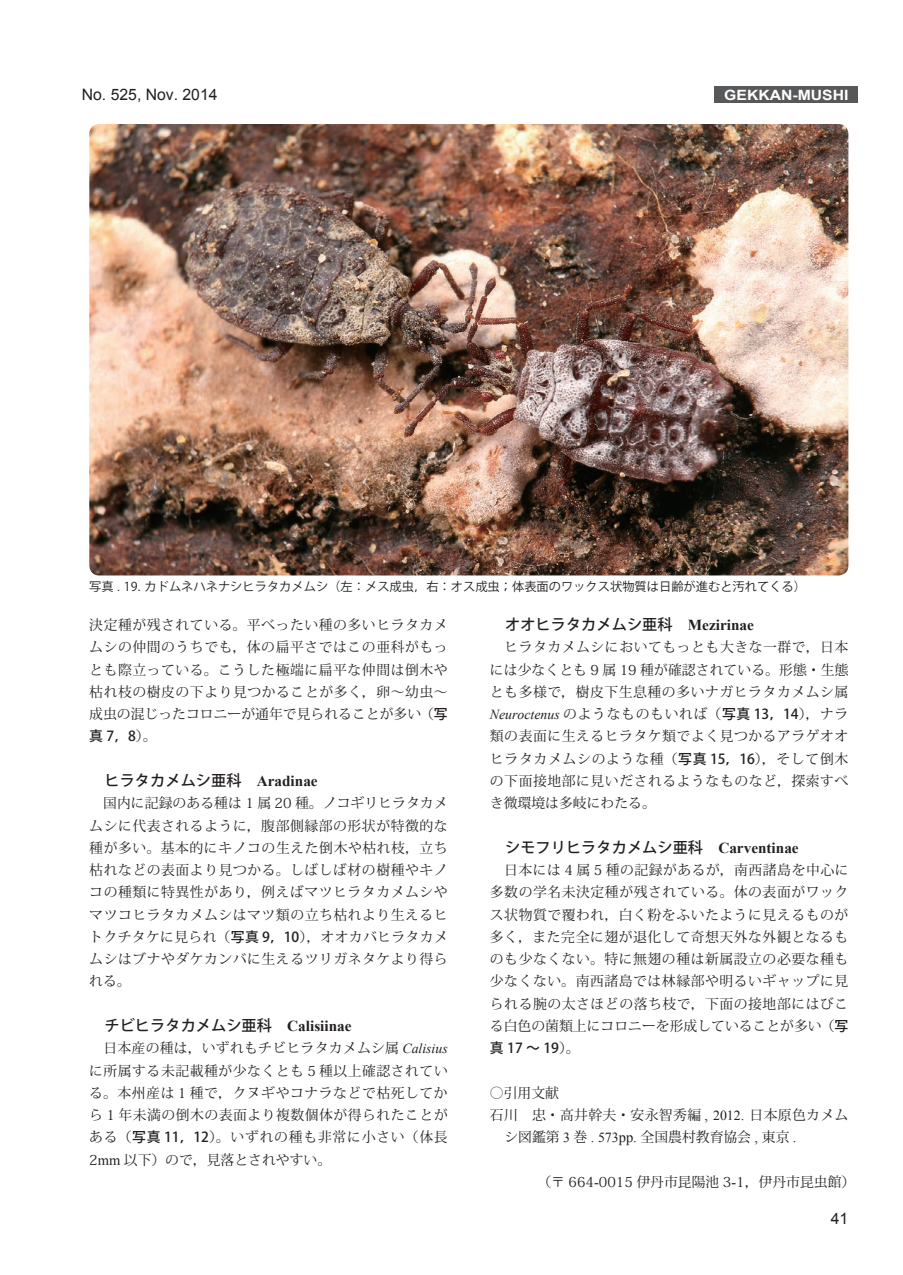
<style>
.page{position:relative;width:903px;height:1275px;background:#fff}
.page>*{position:absolute;margin:0;border:0;box-sizing:border-box;transform-origin:0 0}
.t1{font:15.75px "Arial";color:#231f20}
.t2{font:500 15.22px "Koz Go Pr 6 N";color:#231f20}
.t3{font:700 14.17px "Arial";color:#fff;scale:1.11 1}
.t4{font:13.83px/22.2px "Koz Min Pr 6 N";letter-spacing:.025em;color:#231f20;text-align:justify}
.t5{font:13.83px "Koz Min Pr 6 N";color:#231f20}
.t6{font:500 13.83px "Koz Go Pr 6 N";color:#231f20}
.t7{font:12.25px "Koz Go Pr 6 N";color:#231f20}
.s1{font-family:"Arial";font-size:12.78px}
.s2{font-family:"Koz Go Pr 6 N";font-weight:500}
.s3{font-family:"Koz Min Pr 6 N";font-weight:400}
.s4{font-family:"Times New Roman";font-weight:700}
.s5{font-family:"Times New Roman";font-style:italic}
.s6{font-family:"Times New Roman";font-size:14.53px}
.s7{font-family:"Times New Roman"}
</style>
<div class="page">
<div style="left:714px;top:86px;width:144px;height:16px;background:#57585a"></div>
<img style="left:89px;top:124px;width:759px;height:451px">
<p class="t1" style="left:82px;top:83px;width:137px">No. 525, Nov. 2014</p>
<p class="t3" style="left:724px;top:85px;width:113px">GEKKAN-MUSHI</p>
<p class="t7" style="left:89px;top:580px;width:718px">写真 <span class="s1">.</span> 19<span class="s1">.</span> カドムネハネナシヒラタカメムシ（左：メス成虫，右：オス成虫；体表面のワックス状物質は日齢が進むと汚れてくる）</p>
<p class="t4" style="left:89px;top:614px;width:360px">決定種が残されている。平べったい種の多いヒラタカメムシの仲間のうちでも，体の扁平さではこの亜科がもっとも際立っている。こうした極端に扁平な仲間は倒木や枯れ枝の樹皮の下より見つかることが多く，卵～幼虫～成虫の混じったコロニーが通年で見られることが多い（<span class="s2">写</span></p>
<p class="t6" style="left:89px;top:728px;width:69px">真 7，8<span class="s3">）。</span></p>
<p class="t2" style="left:89px;top:772px;width:230px">　ヒラタカメムシ亜科　<span class="s4">Aradinae</span></p>
<p class="t4" style="left:89px;top:792px;width:360px">　国内に記録のある種は 1 属 20 種。ノコギリヒラタカメムシに代表されるように，腹部側縁部の形状が特徴的な種が多い。基本的にキノコの生えた倒木や枯れ枝，立ち枯れなどの表面より見つかる。しばしば材の樹種やキノコの種類に特異性があり，例えばマツヒラタカメムシやマツコヒラタカメムシはマツ類の立ち枯れより生えるヒトクチタケに見られ（<span class="s2">写真 9，10</span>），オオカバヒラタカメムシはブナやダケカンバに生えるツリガネタケより得られる。</p>
<p class="t2" style="left:89px;top:1017px;width:264px">　チビヒラタカメムシ亜科　<span class="s4">Calisiinae</span></p>
<p class="t4" style="left:89px;top:1037px;width:360px">　日本産の種は，いずれもチビヒラタカメムシ属 <span class="s5">Calisius</span>に所属する未記載種が少なくとも 5 種以上確認されている。本州産は 1 種で，クヌギやコナラなどで枯死してから 1 年未満の倒木の表面より複数個体が得られたことがある（<span class="s2">写真 11，12</span>）。いずれの種も非常に小さい（体長2<span class="s6">mm</span> 以下）ので，見落とされやすい。</p>
<p class="t2" style="left:490px;top:616px;width:265px">　オオヒラタカメムシ亜科　<span class="s4">Mezirinae</span></p>
<p class="t4" style="left:490px;top:636px;width:360px">　ヒラタカメムシにおいてもっとも大きな一群で，日本には少なくとも 9 属 19 種が確認されている。形態・生態とも多様で，樹皮下生息種の多いナガヒラタカメムシ属<span class="s5">Neuroctenus</span> のようなものもいれば（<span class="s2">写真 13，14</span>），ナラ類の表面に生えるヒラタケ類でよく見つかるアラゲオオヒラタカメムシのような種（<span class="s2">写真 15，16</span>），そして倒木の下面接地部に見いだされるようなものなど，探索すべき微環境は多岐にわたる。</p>
<p class="t2" style="left:490px;top:839px;width:310px">　シモフリヒラタカメムシ亜科　<span class="s4">Carventinae</span></p>
<p class="t4" style="left:490px;top:859px;width:360px">　日本には 4 属 5 種の記録があるが，南西諸島を中心に多数の学名未決定種が残されている。体の表面がワックス状物質で覆われ，白く粉をふいたように見えるものが多く，また完全に翅が退化して奇想天外な外観となるものも少なくない。特に無翅の種は新属設立の必要な種も少なくない。南西諸島では林縁部や明るいギャップに見られる腕の太さほどの落ち枝で，下面の接地部にはびこる白色の菌類上にコロニーを形成していることが多い（<span class="s2">写</span></p>
<p class="t6" style="left:490px;top:1040px;width:91px">真 17 ～ 19<span class="s3">）。</span></p>
<p class="t4" style="left:490px;top:1082px;width:71px">○引用文献</p>
<p class="t4" style="left:490px;top:1104px;width:360px">石川　忠・高井幹夫・安永智秀編 <span class="s6">,</span> <span class="s7">2012</span><span class="s6">.</span> 日本原色カメム</p>
<p class="t5" style="left:504px;top:1129px;width:294px">シ図鑑第 <span class="s7">3</span> 巻 <span class="s6">.</span> <span class="s7">573</span><span class="s6">pp.</span> 全国農村教育協会 <span class="s6">,</span> 東京 <span class="s6">.</span></p>
<p class="t5" style="left:537px;top:1174px;width:319px">（〒 664<span class="s6">-</span>0015 伊丹市昆陽池 3<span class="s6">-</span>1，伊丹市昆虫館）</p>
<p class="t1" style="left:831px;top:1208px;width:19px">41</p>
</div>
